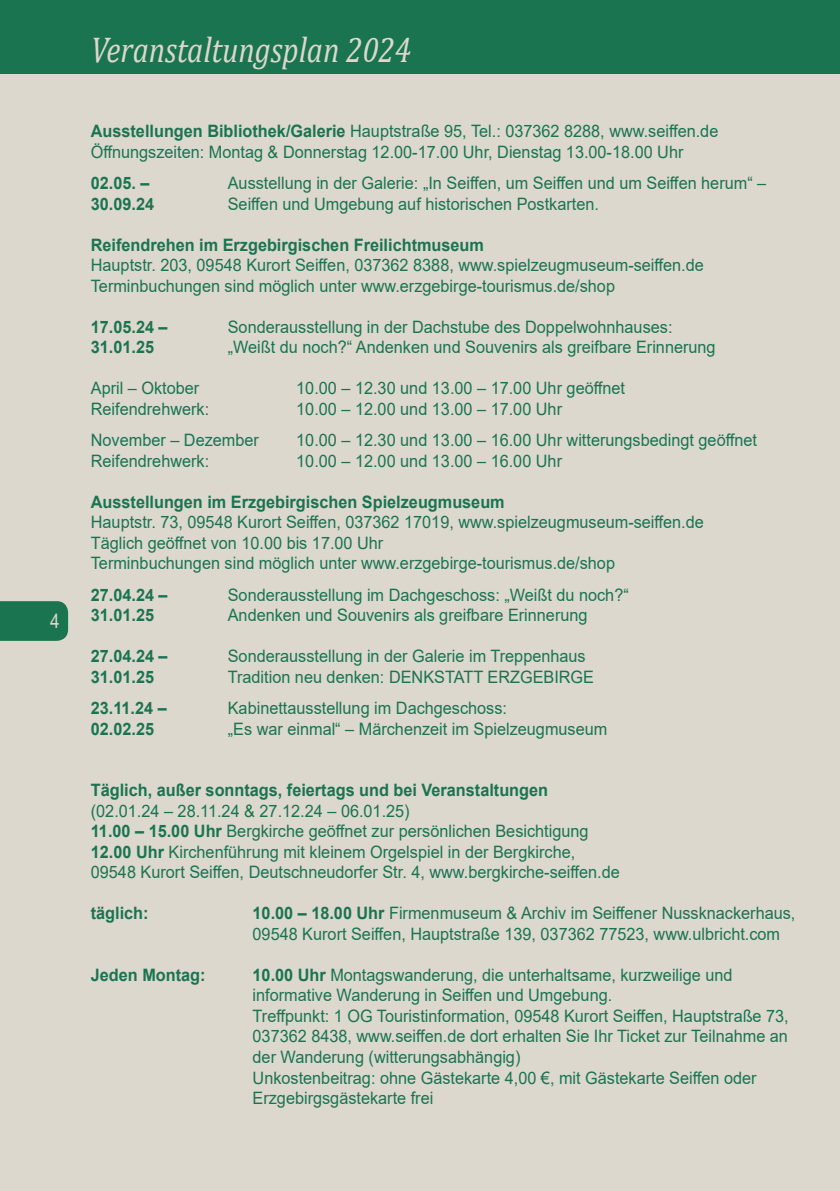
<style>
.page{position:relative;width:840px;height:1191px;background:#fff}
.page>*{position:absolute;margin:0;border:0;box-sizing:border-box;transform-origin:0 0}
.t1{font:italic 36px "Cambria";color:#dcd8ce;scale:.85 1}
.t2{font:20px "Arial";color:#dcd8ce;scale:.85 1}
.t3{font:17.2px/20.6px "Arial";color:#1a7450;scale:.95 1}
.t4{font:700 17.2px "Arial";color:#1a7450;scale:.95 1}
.s1{font-weight:700}
</style>
<div class="page">
<div style="left:0;top:0;width:839px;height:1191px;background:#dcd8ce"></div>
<div style="left:0;top:0;width:839px;height:74px;background:#1a7450"></div>
<div style="left:0;top:601px;width:68px;height:40px;background:#1a7450"></div>
<p class="t2" style="left:50px;top:607px;width:13px">4</p>
<h1 class="t1" style="left:91px;top:24px;width:378px">Veranstaltungsplan 2024</h1>
<p class="t3" style="left:91px;top:121px;width:661px"><span class="s1">Ausstellungen Bibliothek/Galerie</span> Hauptstraße 95, Tel.: 037362 8288, www.seiffen.de<br>Öffnungszeiten: Montag &amp; Donnerstag 12.00-17.00 Uhr, Dienstag 13.00-18.00 Uhr</p>
<p class="t4" style="left:91px;top:171px;width:63px">02.05. –</p>
<p class="t3" style="left:228px;top:173px;width:568px">Ausstellung in der Galerie: „In Seiffen, um Seiffen und um Seiffen herum“ –</p>
<p class="t4" style="left:91px;top:191px;width:68px">30.09.24</p>
<p class="t3" style="left:228px;top:193px;width:392px">Seiffen und Umgebung auf historischen Postkarten.</p>
<p class="t4" style="left:91px;top:232px;width:415px">Reifendrehen im Erzgebirgischen Freilichtmuseum</p>
<p class="t3" style="left:91px;top:255px;width:646px">Hauptstr. 203, 09548 Kurort Seiffen, 037362 8388, www.spielzeugmuseum-seiffen.de<br>Terminbuchungen sind möglich unter www.erzgebirge-tourismus.de/shop</p>
<p class="t4" style="left:91px;top:314px;width:82px">17.05.24 –</p>
<p class="t3" style="left:228px;top:316px;width:469px">Sonderausstellung in der Dachstube des Doppelwohnhauses:</p>
<p class="t4" style="left:91px;top:335px;width:68px">31.01.25</p>
<p class="t3" style="left:228px;top:337px;width:514px">„Weißt du noch?“ Andenken und Souvenirs als greifbare Erinnerung</p>
<p class="t3" style="left:91px;top:378px;width:116px">April – Oktober</p>
<p class="t3" style="left:296px;top:378px;width:347px">10.00 – 12.30 und 13.00 – 17.00 Uhr geöffnet</p>
<p class="t3" style="left:91px;top:398px;width:126px">Reifendrehwerk:</p>
<p class="t3" style="left:296px;top:398px;width:281px">10.00 – 12.00 und 13.00 – 17.00 Uhr</p>
<p class="t3" style="left:91px;top:430px;width:178px">November – Dezember</p>
<p class="t3" style="left:296px;top:430px;width:486px">10.00 – 12.30 und 13.00 – 16.00 Uhr witterungsbedingt geöffnet</p>
<p class="t3" style="left:91px;top:450px;width:126px">Reifendrehwerk:</p>
<p class="t3" style="left:296px;top:450px;width:281px">10.00 – 12.00 und 13.00 – 16.00 Uhr</p>
<p class="t4" style="left:91px;top:489px;width:437px">Ausstellungen im Erzgebirgischen Spielzeugmuseum</p>
<p class="t3" style="left:91px;top:512px;width:646px">Hauptstr. 73, 09548 Kurort Seiffen, 037362 17019, www.spielzeugmuseum-seiffen.de<br>Täglich geöffnet von 10.00 bis 17.00 Uhr<br>Terminbuchungen sind möglich unter www.erzgebirge-tourismus.de/shop</p>
<p class="t4" style="left:91px;top:582px;width:82px">27.04.24 –</p>
<p class="t3" style="left:228px;top:584px;width:423px">Sonderausstellung im Dachgeschoss: „Weißt du noch?“</p>
<p class="t4" style="left:91px;top:603px;width:68px">31.01.25</p>
<p class="t3" style="left:228px;top:604px;width:380px">Andenken und Souvenirs als greifbare Erinnerung</p>
<p class="t4" style="left:91px;top:644px;width:82px">27.04.24 –</p>
<p class="t3" style="left:228px;top:646px;width:378px">Sonderausstellung in der Galerie im Treppenhaus</p>
<p class="t4" style="left:91px;top:664px;width:68px">31.01.25</p>
<p class="t3" style="left:228px;top:666px;width:387px">Tradition neu denken: DENKSTATT ERZGEBIRGE</p>
<p class="t4" style="left:91px;top:696px;width:81px">23.11.24 –</p>
<p class="t3" style="left:228px;top:697px;width:295px">Kabinettausstellung im Dachgeschoss:</p>
<p class="t4" style="left:91px;top:716px;width:68px">02.02.25</p>
<p class="t3" style="left:228px;top:718px;width:401px">„Es war einmal“ – Märchenzeit im Spielzeugmuseum</p>
<p class="t4" style="left:91px;top:778px;width:482px">Täglich, außer sonntags, feiertags und bei Veranstaltungen</p>
<p class="t3" style="left:91px;top:800px;width:558px">(02.01.24 – 28.11.24 &amp; 27.12.24 – 06.01.25)<br><span class="s1">11.00 – 15.00 Uhr</span> Bergkirche geöffnet zur persönlichen Besichtigung <span class="s1">12.00 Uhr</span> Kirchenführung mit kleinem Orgelspiel in der Bergkirche, 09548 Kurort Seiffen, Deutschneudorfer Str. 4, www.bergkirche-seiffen.de</p>
<p class="t4" style="left:91px;top:901px;width:62px">täglich:</p>
<p class="t3" style="left:252px;top:903px;width:572px"><span class="s1">10.00 – 18.00 Uhr</span> Firmenmuseum &amp; Archiv im Seiffener Nussknackerhaus,<br>09548 Kurort Seiffen, Hauptstraße 139, 037362 77523, www.ulbricht.com</p>
<p class="t4" style="left:91px;top:962px;width:122px">Jeden Montag:</p>
<p class="t3" style="left:252px;top:964px;width:565px"><span class="s1">10.00 Uhr</span> Montagswanderung, die unterhaltsame, kurzweilige und informative Wanderung in Seiffen und Umgebung.<br>Treffpunkt: 1 OG Touristinformation, 09548 Kurort Seiffen, Hauptstraße 73, 037362 8438, www.seiffen.de dort erhalten Sie Ihr Ticket zur Teilnahme an der Wanderung (witterungsabhängig)<br>Unkostenbeitrag: ohne Gästekarte 4,00 €, mit Gästekarte Seiffen oder Erzgebirgsgästekarte frei</p>
</div>
